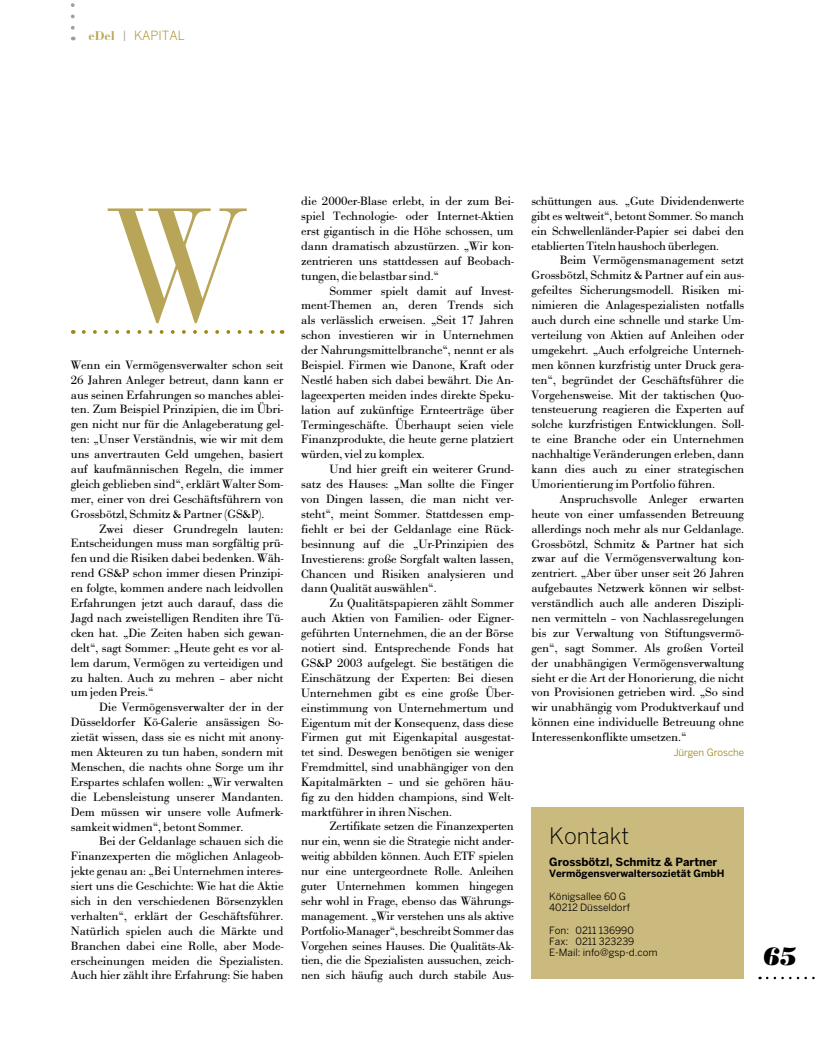
<style>
.page{position:relative;width:815px;height:1053px;background:#fff}
.page>*{position:absolute;margin:0;border:0;box-sizing:border-box;transform-origin:0 0}
.t1{font:157.5px "Bauer Bodoni Roman SC";color:#b8a558}
.t2{font:italic 25px "Bodoni Poster";color:#000}
.t3{font:300 22.5px "Benton Sans";color:#000}
.t4{font:12.5px/14.9px "Bauer Bodoni T";letter-spacing:-.01em;color:#000;text-align:justify;scale:.95 1}
.t5{font:12.5px/14.9px "Bauer Bodoni T";letter-spacing:-.01em;color:#000;text-align:justify;scale:.94 1}
.t6{font:300 12.5px "Benton Sans";color:#9c8512}
.t7{font:700 11.25px "Benton Sans";color:#000}
.t8{font:10px/11.2px "Benton Sans";color:#000}
.t9{font:700 10px "Benton Sans";color:#000}
.t10{font:10px "Benton Sans";letter-spacing:-.01em;color:#9c8512}
.s1{font-family:"Bauer Bodoni Bold Os F";font-weight:400;color:#b8a456}
.s2{font-family:"Bauer Bodoni T";font-weight:400;color:#9c9e9f}
</style>
<div class="page">
<svg style="left:767px;top:976px;width:48px;height:3px"></svg>
<svg style="left:71px;top:3px;width:4px;height:37px"></svg>
<svg style="left:84px;top:330px;width:191px;height:4px"></svg>
<div style="left:531px;top:807px;width:213px;height:172px;background:#cbba7d"></div>
<p class="t6" style="left:89px;top:28px;width:62px"><span class="s1">eDel</span> <span class="s2">|</span> Kapital</p>
<h1 class="t1" style="left:105px;top:174px;width:146px">W</h1>
<p class="t4" style="left:71px;top:357px;width:225px">Wenn ein Vermögensverwalter schon seit<br>26 Jahren Anleger betreut, dann kann er</p>
<p class="t4" style="left:71px;top:387px;width:225px">aus seinen Erfahrungen so manches ablei&shy;ten. Zum Beispiel Prinzipien, die im Übri&shy;gen nicht nur für die Anlageberatung gel&shy;ten: „Unser Verständnis, wie wir mit dem uns anvertrauten Geld umgehen, basiert auf kaufmännischen Regeln, die immer gleich geblieben sind“, erklärt Walter Som&shy;mer, einer von drei Geschäftsführern von Grossbötzl, Schmitz &amp; Partner (GS&amp;P).</p>
<p class="t4" style="left:71px;top:521px;width:225px;text-indent:28px">Zwei dieser Grundregeln lauten:<br>Entscheidungen muss man sorgfältig prü&shy;fen und die Risiken dabei bedenken. Wäh&shy;rend GS&amp;P schon immer diesen Prinzipi&shy;en folgte, kommen andere nach leidvollen Erfahrungen jetzt auch darauf, dass die Jagd nach zweistelligen Renditen ihre Tü&shy;cken hat. „Die Zeiten haben sich gewan&shy;delt“, sagt Sommer: „Heute geht es vor al&shy;lem darum, Vermögen zu verteidigen und zu halten. Auch zu mehren – aber nicht um jeden Preis.“</p>
<p class="t4" style="left:71px;top:699px;width:225px;text-indent:28px">Die Vermögensverwalter der in der Düsseldorfer Kö-Galerie ansässigen So&shy;zietät wissen, dass sie es nicht mit anony&shy;men Akteuren zu tun haben, sondern mit Menschen, die nachts ohne Sorge um ihr Erspartes schlafen wollen: „Wir verwalten die Lebensleistung unserer Mandanten.<br>Dem müssen wir unsere volle Aufmerk&shy;samkeit widmen“, betont Sommer.</p>
<p class="t4" style="left:71px;top:833px;width:225px;text-indent:28px">Bei der Geldanlage schauen sich die Finanzexperten die möglichen Anlageob&shy;jekte genau an: „Bei Unternehmen interes&shy;siert uns die Geschichte: Wie hat die Aktie sich in den verschiedenen Börsenzyklen verhalten“, erklärt der Geschäftsführer.<br>Natürlich spielen auch die Märkte und Branchen dabei eine Rolle, aber Mode&shy;erscheinungen meiden die Spezialisten.<br>Auch hier zählt ihre Erfahrung: Sie haben</p>
<p class="t4" style="left:301px;top:194px;width:225px">die 2000er-Blase erlebt, in der zum Bei&shy;spiel Technologie- oder Internet-Aktien erst gigantisch in die Höhe schossen, um dann dramatisch abzustürzen. „Wir kon&shy;zentrieren uns stattdessen auf Beobach&shy;tungen, die belastbar sind.“</p>
<p class="t4" style="left:301px;top:283px;width:225px;text-indent:28px">Sommer spielt damit auf Invest&shy;ment-Themen an, deren Trends sich als verlässlich erweisen. „Seit 17 Jahren schon investieren wir in Unternehmen der Nahrungsmittelbranche“, nennt er als Beispiel. Firmen wie Danone, Kraft oder Nestlé haben sich dabei bewährt. Die An&shy;lageexperten meiden indes direkte Speku&shy;lation auf zukünftige Ernteerträge über Termingeschäfte. Überhaupt seien viele Finanzprodukte, die heute gerne platziert würden, viel zu komplex.</p>
<p class="t4" style="left:301px;top:461px;width:225px;text-indent:28px">Und hier greift ein weiterer Grund&shy;satz des Hauses: „Man sollte die Finger von Dingen lassen, die man nicht ver&shy;steht“, meint Sommer. Stattdessen emp&shy;fiehlt er bei der Geldanlage eine Rück&shy;besinnung auf die „Ur-Prinzipien des Investierens: große Sorgfalt walten lassen, Chancen und Risiken analysieren und dann Qualität auswählen“.</p>
<p class="t4" style="left:301px;top:595px;width:225px;text-indent:28px">Zu Qualitätspapieren zählt Sommer auch Aktien von Familien- oder Eigner&shy;geführten Unternehmen, die an der Börse notiert sind. Entsprechende Fonds hat GS&amp;P 2003 aufgelegt. Sie bestätigen die Einschätzung der Experten: Bei diesen Unternehmen gibt es eine große Über&shy;einstimmung von Unternehmertum und Eigentum mit der Konsequenz, dass diese Firmen gut mit Eigenkapital ausgestat&shy;tet sind. Deswegen benötigen sie weniger Fremdmittel, sind unabhängiger von den Kapitalmärkten – und sie gehören häu&shy;fig zu den hidden champions, sind Welt&shy;marktführer in ihren Nischen.</p>
<p class="t5" style="left:301px;top:818px;width:228px;text-indent:28px">Zertifikate setzen die Finanzexperten nur ein, wenn sie die Strategie nicht ander&shy;weitig abbilden können. Auch ETF spielen nur eine untergeordnete Rolle. Anleihen guter Unternehmen kommen hingegen sehr wohl in Frage, ebenso das Währungs&shy;management. „Wir verstehen uns als aktive Portfolio-Manager“, beschreibt Sommer das Vorgehen seines Hauses. Die Qualitäts-Ak&shy;tien, die die Spezialisten aussuchen, zeich&shy;nen sich häufig auch durch stabile Aus-</p>
<p class="t5" style="left:531px;top:193px;width:228px">schüttungen aus. „Gute Dividendenwerte gibt es weltweit“, betont Sommer. So manch ein Schwellenländer-Papier sei dabei den etablierten Titeln haushoch überlegen.</p>
<p class="t4" style="left:531px;top:253px;width:225px;text-indent:28px">Beim Vermögensmanagement setzt Grossbötzl, Schmitz &amp; Partner auf ein aus&shy;gefeiltes Sicherungsmodell. Risiken mi&shy;nimieren die Anlagespezialisten notfalls auch durch eine schnelle und starke Um&shy;verteilung von Aktien auf Anleihen oder umgekehrt. „Auch erfolgreiche Unterneh&shy;men können kurzfristig unter Druck gera&shy;ten“, begründet der Geschäftsführer die Vorgehensweise. Mit der taktischen Quo&shy;tensteuerung reagieren die Experten auf solche kurzfristigen Entwicklungen. Soll&shy;te eine Branche oder ein Unternehmen nachhaltige Veränderungen erleben, dann kann dies auch zu einer strategischen Umorientierung im Portfolio führen.</p>
<p class="t4" style="left:531px;top:491px;width:225px;text-indent:28px">Anspruchsvolle Anleger erwarten heute von einer umfassenden Betreuung allerdings noch mehr als nur Geldanlage.<br>Grossbötzl, Schmitz &amp; Partner hat sich zwar auf die Vermögensverwaltung kon&shy;zentriert. „Aber über unser seit 26 Jahren aufgebautes Netzwerk können wir selbst&shy;verständlich auch alle anderen Diszipli&shy;nen vermitteln – von Nachlassregelungen bis zur Verwaltung von Stiftungsvermö&shy;gen“, sagt Sommer. Als großen Vorteil der unabhängigen Vermögensverwaltung sieht er die Art der Honorierung, die nicht von Provisionen getrieben wird. „So sind wir unabhängig vom Produktverkauf und können eine individuelle Betreuung ohne Interessenkonflikte umsetzen.“</p>
<p class="t10" style="left:674px;top:746px;width:72px">Jürgen Grosche</p>
<h3 class="t3" style="left:549px;top:822px;width:82px">Kontakt</h3>
<p class="t7" style="left:549px;top:855px;width:170px">Grossbötzl, Schmitz &amp; Partner</p>
<p class="t9" style="left:549px;top:867px;width:177px">Vermögensverwaltersozietät GmbH</p>
<p class="t8" style="left:549px;top:890px;width:82px">Königsallee 60 G<br>40212 Düsseldorf</p>
<p class="t8" style="left:549px;top:924px;width:110px">Fon: 0211 136990<br>Fax: 0211 323239<br>E-Mail: info@gsp-d.com</p>
<h2 class="t2" style="left:764px;top:940px;width:35px">65</h2>
</div>
